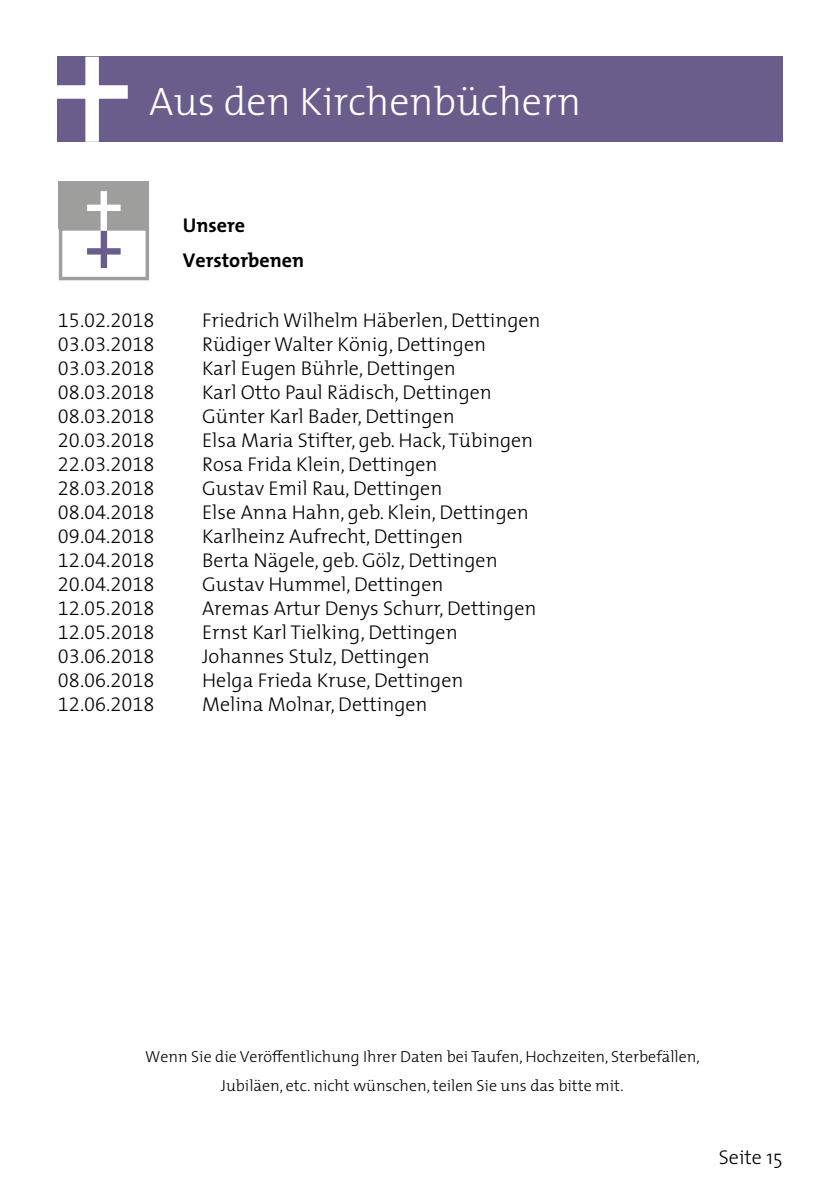
<style>
.page{position:relative;width:840px;height:1191px;background:#fff}
.page>*{position:absolute;margin:0;border:0;box-sizing:border-box;transform-origin:0 0}
.t1{font:300 40px "The Mix";color:#fff}
.t2{font:300 20px "The Mix";color:#000}
.t3{font:20px "The Mix Light Expert";color:#000}
.t4{font:700 20px/35.4px "The Mix";color:#000}
.t5{font:300 16px/29.4px "The Mix";color:#000;text-align:center}
</style>
<div class="page">
<div style="left:98px;top:57px;width:684px;height:85px;background:#6a5c8b"></div>
<svg style="left:57px;top:57px;width:71px;height:85px"></svg>
<div style="left:59px;top:181px;width:90px;height:48px;background:#9e9e9c"></div>
<div style="left:59px;top:227px;width:90px;height:53px;border:3px solid #9e9e9c"></div>
<svg style="left:87px;top:191px;width:33px;height:77px"></svg>
<h1 class="t1" style="left:149px;top:68px;width:433px">Aus den Kirchenbüchern</h1>
<p class="t4" style="left:183px;top:207px;width:123px">Unsere<br>Verstorbenen</p>
<p class="t3" style="left:58px;top:303px;width:98px">15.02.2018</p>
<p class="t2" style="left:202px;top:303px;width:340px">Friedrich Wilhelm Häberlen, Dettingen</p>
<p class="t3" style="left:58px;top:327px;width:98px">03.03.2018</p>
<p class="t2" style="left:202px;top:327px;width:285px">Rüdiger Walter König, Dettingen</p>
<p class="t3" style="left:58px;top:351px;width:98px">03.03.2018</p>
<p class="t2" style="left:202px;top:351px;width:255px">Karl Eugen Bührle, Dettingen</p>
<p class="t3" style="left:58px;top:375px;width:98px">08.03.2018</p>
<p class="t2" style="left:202px;top:375px;width:291px">Karl Otto Paul Rädisch, Dettingen</p>
<p class="t3" style="left:58px;top:399px;width:98px">08.03.2018</p>
<p class="t2" style="left:202px;top:399px;width:254px">Günter Karl Bader, Dettingen</p>
<p class="t3" style="left:58px;top:423px;width:98px">20.03.2018</p>
<p class="t2" style="left:202px;top:423px;width:332px">Elsa Maria Stifter, geb. Hack, Tübingen</p>
<p class="t3" style="left:58px;top:447px;width:98px">22.03.2018</p>
<p class="t2" style="left:202px;top:447px;width:237px">Rosa Frida Klein, Dettingen</p>
<p class="t3" style="left:58px;top:471px;width:98px">28.03.2018</p>
<p class="t2" style="left:202px;top:471px;width:241px">Gustav Emil Rau, Dettingen</p>
<p class="t3" style="left:58px;top:495px;width:98px">08.04.2018</p>
<p class="t2" style="left:202px;top:495px;width:328px">Else Anna Hahn, geb. Klein, Dettingen</p>
<p class="t3" style="left:58px;top:519px;width:98px">09.04.2018</p>
<p class="t2" style="left:202px;top:519px;width:262px">Karlheinz Aufrecht, Dettingen</p>
<p class="t3" style="left:58px;top:543px;width:98px">12.04.2018</p>
<p class="t2" style="left:202px;top:543px;width:297px">Berta Nägele, geb. Gölz, Dettingen</p>
<p class="t3" style="left:58px;top:567px;width:98px">20.04.2018</p>
<p class="t2" style="left:202px;top:567px;width:243px">Gustav Hummel, Dettingen</p>
<p class="t3" style="left:58px;top:591px;width:98px">12.05.2018</p>
<p class="t2" style="left:202px;top:591px;width:336px">Aremas Artur Denys Schurr, Dettingen</p>
<p class="t3" style="left:58px;top:615px;width:98px">12.05.2018</p>
<p class="t2" style="left:202px;top:615px;width:257px">Ernst Karl Tielking, Dettingen</p>
<p class="t3" style="left:58px;top:639px;width:98px">03.06.2018</p>
<p class="t2" style="left:202px;top:639px;width:229px">Johannes Stulz, Dettingen</p>
<p class="t3" style="left:58px;top:663px;width:98px">08.06.2018</p>
<p class="t2" style="left:202px;top:663px;width:263px">Helga Frieda Kruse, Dettingen</p>
<p class="t3" style="left:58px;top:687px;width:98px">12.06.2018</p>
<p class="t2" style="left:202px;top:687px;width:227px">Melina Molnar, Dettingen</p>
<p class="t5" style="left:145px;top:1041px;width:556px">Wenn Sie die Veröffentlichung Ihrer Daten bei Taufen, Hochzeiten, Sterbefällen,<br>Jubiläen, etc. nicht wünschen, teilen Sie uns das bitte mit.</p>
<p class="t2" style="left:718px;top:1141px;width:65px">Seite 15</p>
</div>
